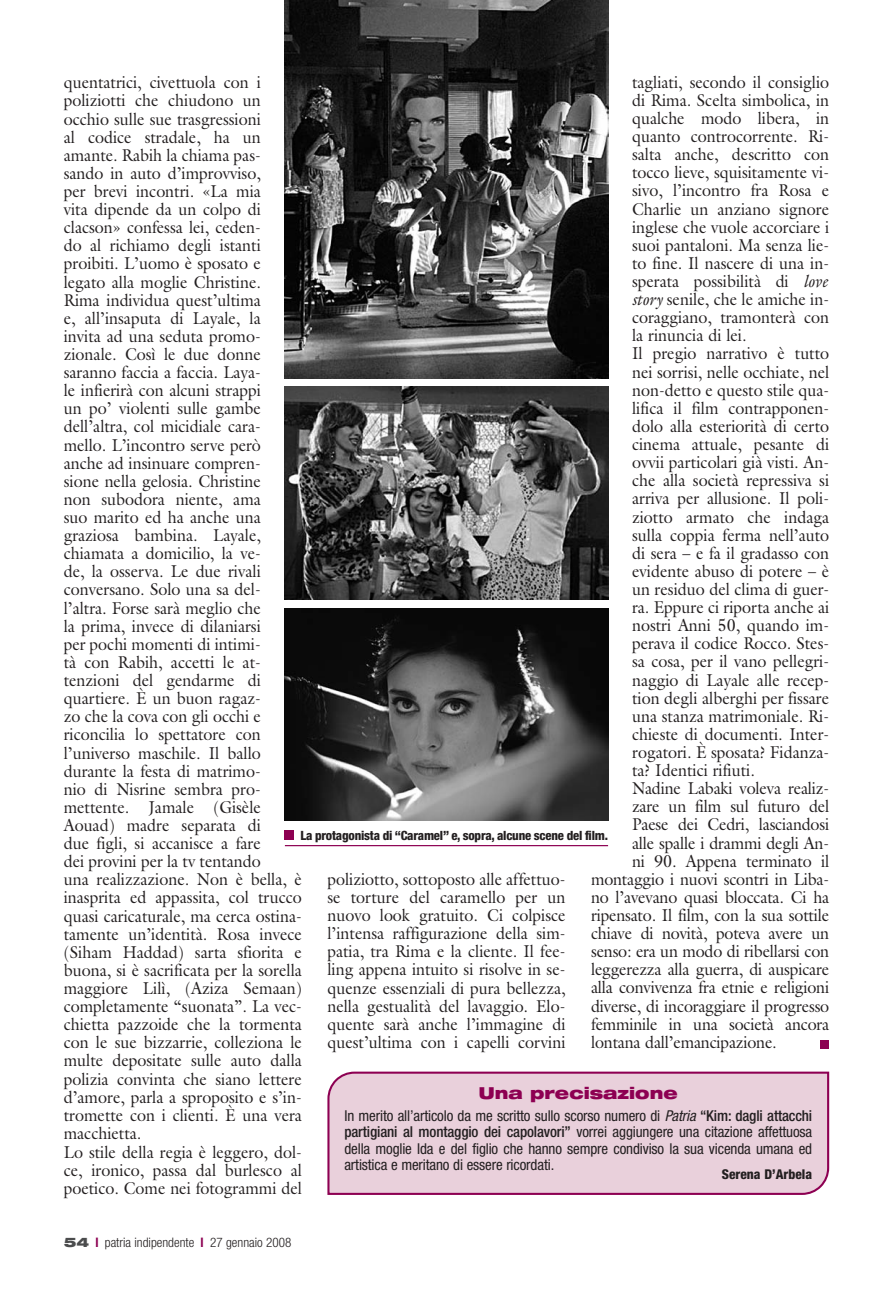
<style>
.page{position:relative;width:893px;height:1297px;background:#fff}
.page>*{position:absolute;margin:0;border:0;box-sizing:border-box;transform-origin:0 0}
.t1{font:17.25px/18.1px "Galliard";color:#231f20;scale:.93 1}
.t2{font:900 expanded 16.5px "Helvetica Neue";color:#8d0052}
.t3{font:condensed 15px/16.5px "Helvetica Neue";letter-spacing:-.01em;color:#231f20;text-align:justify}
.t4{font:800 condensed 13.5px "Helvetica Neue";color:#231f20}
.t5{font:300 condensed 13.2px "Helvetica Neue";color:#231f20}
.t6{font:800 condensed 12.75px "Helvetica Neue";letter-spacing:-.015em;color:#231f20}
.s1{font-style:italic}
.s2{font-weight:500}
.s3{font-weight:900;font-stretch:expanded;color:#4b4c4d}
.s4{font-weight:700;color:#8d0052}
</style>
<div class="page">
<div style="left:821px;top:1040px;width:8px;height:9px;background:#8d0052"></div>
<img style="left:285px;top:0;width:323px;height:378px">
<img style="left:285px;top:387px;width:323px;height:213px">
<img style="left:285px;top:608px;width:323px;height:213px">
<hr style="left:285px;top:845px;width:323px;height:1px;background:#8d0052">
<div style="left:285px;top:830px;width:9px;height:10px;background:#8d0052"></div>
<div style="left:327px;top:1071px;width:502px;height:124px;background:#e9d0db"></div>
<p class="t1" style="left:632px;top:75px;width:213px">tagliati, secondo il consiglio</p>
<p class="t1" style="left:632px;top:93px;width:213px">di Rima. Scelta simbolica, in</p>
<p class="t1" style="left:632px;top:111px;width:213px">qualche modo libera, in</p>
<p class="t1" style="left:632px;top:129px;width:213px">quanto controcorrente. Ri-</p>
<p class="t1" style="left:632px;top:147px;width:213px">salta anche, descritto con</p>
<p class="t1" style="left:632px;top:165px;width:213px">tocco lieve, squisitamente vi-</p>
<p class="t1" style="left:632px;top:183px;width:213px">sivo, l’incontro fra Rosa e</p>
<p class="t1" style="left:632px;top:201px;width:213px">Charlie un anziano signore</p>
<p class="t1" style="left:632px;top:219px;width:213px">inglese che vuole accorciare i</p>
<p class="t1" style="left:632px;top:238px;width:213px">suoi pantaloni. Ma senza lie-</p>
<p class="t1" style="left:632px;top:256px;width:213px">to fine. Il nascere di una in-</p>
<p class="t1" style="left:632px;top:274px;width:212px">sperata possibilità di <span class="s1">love</span></p>
<p class="t1" style="left:632px;top:292px;width:213px"><span class="s1">story</span> senile, che le amiche in-</p>
<p class="t1" style="left:632px;top:310px;width:213px">coraggiano, tramonterà con</p>
<p class="t1" style="left:632px;top:328px;width:125px">la rinuncia di lei.</p>
<p class="t1" style="left:632px;top:346px;width:213px">Il pregio narrativo è tutto</p>
<p class="t1" style="left:632px;top:364px;width:214px">nei sorrisi, nelle occhiate, nel</p>
<p class="t1" style="left:632px;top:382px;width:213px">non-detto e questo stile qua-</p>
<p class="t1" style="left:632px;top:401px;width:213px">lifica il film contrapponen-</p>
<p class="t1" style="left:632px;top:419px;width:213px">dolo alla esteriorità di certo</p>
<p class="t1" style="left:632px;top:437px;width:213px">cinema attuale, pesante di</p>
<p class="t1" style="left:632px;top:455px;width:213px">ovvii particolari già visti. An-</p>
<p class="t1" style="left:632px;top:473px;width:213px">che alla società repressiva si</p>
<p class="t1" style="left:632px;top:491px;width:213px">arriva per allusione. Il poli-</p>
<p class="t1" style="left:632px;top:509px;width:213px">ziotto armato che indaga</p>
<p class="t1" style="left:632px;top:527px;width:213px">sulla coppia ferma nell’auto</p>
<p class="t1" style="left:632px;top:545px;width:213px">di sera – e fa il gradasso con</p>
<p class="t1" style="left:632px;top:564px;width:213px">evidente abuso di potere – è</p>
<p class="t1" style="left:632px;top:582px;width:214px">un residuo del clima di guer-</p>
<p class="t1" style="left:632px;top:600px;width:213px">ra. Eppure ci riporta anche ai</p>
<p class="t1" style="left:632px;top:618px;width:213px">nostri Anni 50, quando im-</p>
<p class="t1" style="left:632px;top:636px;width:213px">perava il codice Rocco. Stes-</p>
<p class="t1" style="left:632px;top:654px;width:213px">sa cosa, per il vano pellegri-</p>
<p class="t1" style="left:632px;top:672px;width:213px">naggio di Layale alle recep-</p>
<p class="t1" style="left:632px;top:690px;width:213px">tion degli alberghi per fissare</p>
<p class="t1" style="left:632px;top:709px;width:213px">una stanza matrimoniale. Ri-</p>
<p class="t1" style="left:632px;top:727px;width:213px">chieste di documenti. Inter-</p>
<p class="t1" style="left:632px;top:745px;width:213px">rogatori. È sposata? Fidanza-</p>
<p class="t1" style="left:632px;top:763px;width:133px">ta? Identici rifiuti.</p>
<p class="t1" style="left:632px;top:781px;width:213px">Nadine Labaki voleva realiz-</p>
<p class="t1" style="left:632px;top:799px;width:213px">zare un film sul futuro del</p>
<p class="t1" style="left:632px;top:817px;width:213px">Paese dei Cedri, lasciandosi</p>
<p class="t1" style="left:632px;top:835px;width:213px">alle spalle i drammi degli An-</p>
<p class="t1" style="left:632px;top:853px;width:213px">ni 90. Appena terminato il</p>
<p class="t1" style="left:591px;top:872px;width:258px">montaggio i nuovi scontri in Liba-</p>
<p class="t1" style="left:591px;top:890px;width:258px">no l’avevano quasi bloccata. Ci ha</p>
<p class="t1" style="left:591px;top:908px;width:258px">ripensato. Il film, con la sua sottile</p>
<p class="t1" style="left:591px;top:926px;width:258px">chiave di novità, poteva avere un</p>
<p class="t1" style="left:591px;top:944px;width:258px">senso: era un modo di ribellarsi con</p>
<p class="t1" style="left:591px;top:962px;width:258px">leggerezza alla guerra, di auspicare</p>
<p class="t1" style="left:591px;top:980px;width:258px">alla convivenza fra etnie e religioni</p>
<p class="t1" style="left:591px;top:998px;width:258px">diverse, di incoraggiare il progresso</p>
<p class="t1" style="left:591px;top:1016px;width:258px">femminile in una società ancora</p>
<p class="t1" style="left:591px;top:1035px;width:201px">lontana dall’emancipazione.</p>
<p class="t1" style="left:64px;top:75px;width:258px">quentatrici, civettuola con i poliziotti che chiudono un occhio sulle sue trasgressioni<br>al codice stradale, ha un amante. Rabih la chiama pas&shy;sando in auto d’improvviso,<br>per brevi incontri. «La mia<br>vita dipende da un colpo di clacson» confessa lei, ceden-<br>do al richiamo degli istanti proibiti. L’uomo è sposato e legato alla moglie Christine.<br>Rima individua quest’ultima<br>e, all’insaputa di Layale, la invita ad una seduta promo&shy;zionale. Così le due donne saranno faccia a faccia. Laya-<br>le infierirà con alcuni strappi<br>un po’ violenti sulle gambe dell’altra, col micidiale cara&shy;mello. L’incontro serve però anche ad insinuare compren-<br>sione nella gelosia. Christine<br>non subodora niente, ama<br>suo marito ed ha anche una graziosa bambina. Layale, chiamata a domicilio, la ve-<br>de, la osserva. Le due rivali conversano. Solo una sa del&shy;l’altra. Forse sarà meglio che<br>la prima, invece di dilaniarsi<br>per pochi momenti di intimi-<br>tà con Rabih, accetti le at&shy;tenzioni del gendarme di quartiere. È un buon ragaz-<br>zo che la cova con gli occhi e riconcilia lo spettatore con l’universo maschile. Il ballo durante la festa di matrimo-<br>nio di Nisrine sembra pro&shy;mettente. Jamale (Gisèle<br>Aouad) madre separata di<br>due figli, si accanisce a fare<br>dei provini per la tv tentando<br>una realizzazione. Non è bella, è inasprita ed appassita, col trucco quasi caricaturale, ma cerca ostina&shy;tamente un’identità. Rosa invece (Siham Haddad) sarta sfiorita e buona, si è sacrificata per la sorella maggiore Lilì, (Aziza Semaan) completamente “suonata”. La vec&shy;chietta pazzoide che la tormenta con le sue bizzarrie, colleziona le multe depositate sulle auto dalla polizia convinta che siano lettere d’amore, parla a sproposito e s’in&shy;tromette con i clienti. È una vera macchietta.<br>Lo stile della regia è leggero, dol&shy;ce, ironico, passa dal burlesco al poetico. Come nei fotogrammi del</p>
<p class="t6" style="left:300px;top:831px;width:309px">La protagonista di “Caramel” e, sopra, alcune scene del film.</p>
<p class="t1" style="left:327px;top:872px;width:258px;text-align:justify">poliziotto, sottoposto alle affettuo&shy;se torture del caramello per un nuovo look gratuito. Ci colpisce l’intensa raffigurazione della sim&shy;patia, tra Rima e la cliente. Il fee&shy;ling appena intuito si risolve in se&shy;quenze essenziali di pura bellezza, nella gestualità del lavaggio. Elo&shy;quente sarà anche l’immagine di quest’ultima con i capelli corvini</p>
<p class="t2" style="left:479px;top:1086px;width:200px">Una precisazione</p>
<p class="t3" style="left:344px;top:1108px;width:469px">In merito all’articolo da me scritto sullo scorso numero di <span class="s1">Patria</span><span class="s2">“Kim: dagli attacchi partigiani al montaggio dei capolavori”</span> vorrei aggiungere una citazione affettuosa della moglie Ida e del figlio che hanno sempre condiviso la sua vicenda umana ed artistica e meritano di essere ricordati.</p>
<p class="t4" style="left:722px;top:1169px;width:92px">Serena D’Arbela</p>
<p class="t5" style="left:64px;top:1238px;width:229px"><span class="s3">54</span> <span class="s4">l</span> patria indipendente <span class="s4">l</span> 27 gennaio 2008</p>
</div>
